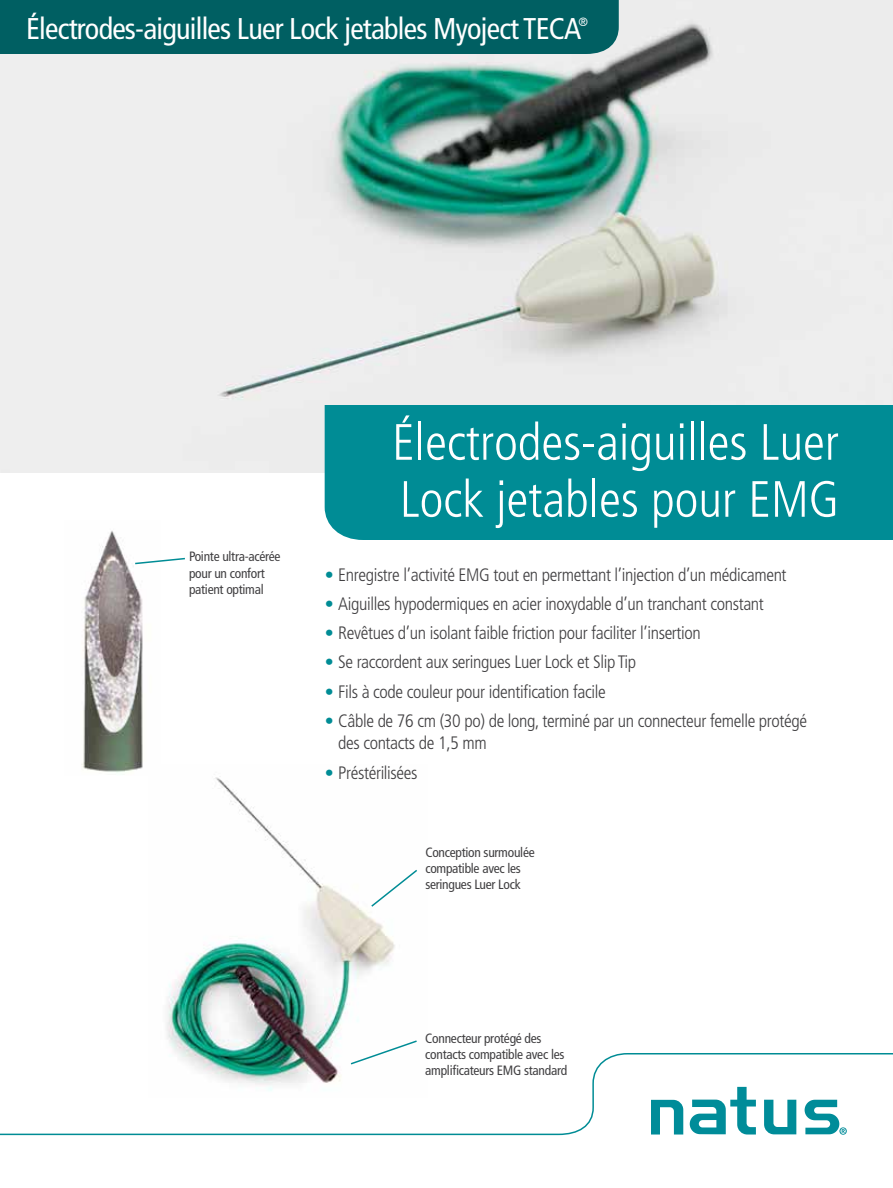
<style>
.page{position:relative;width:893px;height:1188px;background:#fff}
.page>*{position:absolute;margin:0;border:0;box-sizing:border-box;transform-origin:0 0}
.t1{font:300 condensed 51px/57px "Frutiger LT Std";color:#fff}
.t2{font:condensed 30px "Frutiger LT Std";letter-spacing:-.025em;color:#fff}
.t3{font:300 condensed 18px/22.5px "Frutiger LT Std";letter-spacing:-.02em;color:#414042}
.t4{font:condensed 13.5px/16.2px "Frutiger LT Std";letter-spacing:-.02em;color:#414042}
.t5{font:condensed 12px "Frutiger LT Std";color:#fff}
.s1{font-weight:400;font-stretch:normal;color:#008c95}
</style>
<div class="page">
<img style="left:0;top:0;width:893px;height:472px">
<div style="left:0;top:0;width:619px;height:54px;background:#005f62"></div>
<div style="left:325px;top:405px;width:568px;height:135px;background:#008c95"></div>
<svg style="left:0;top:1053px;width:893px;height:83px"></svg>
<img style="left:81px;top:531px;width:62px;height:242px">
<svg style="left:134px;top:557px;width:51px;height:8px"></svg>
<img style="left:148px;top:777px;width:280px;height:320px">
<svg style="left:370px;top:868px;width:49px;height:40px"></svg>
<svg style="left:349px;top:1039px;width:69px;height:27px"></svg>
<h2 class="t2" style="left:26px;top:11px;width:557px">Électrodes-aiguilles Luer Lock jetables Myoject TECA</h2>
<p class="t5" style="left:578px;top:14px;width:11px">®</p>
<p class="t4" style="left:189px;top:549px;width:93px">Pointe ultra-acérée pour un confort patient optimal</p>
<h1 class="t1" style="left:392px;top:414px;width:448px">Électrodes-aiguilles Luer<br>Lock jetables pour EMG</h1>
<p class="t3" style="left:325px;top:563px;width:463px"><span class="s1">•</span> Enregistre l’activité EMG tout en permettant l’injection d’un médicament</p>
<p class="t3" style="left:325px;top:593px;width:441px"><span class="s1">•</span> Aiguilles hypodermiques en acier inoxydable d’un tranchant constant</p>
<p class="t3" style="left:325px;top:622px;width:378px"><span class="s1">•</span> Revêtues d’un isolant faible friction pour faciliter l’insertion</p>
<p class="t3" style="left:325px;top:651px;width:313px"><span class="s1">•</span> Se raccordent aux seringues Luer Lock et Slip Tip</p>
<p class="t3" style="left:325px;top:680px;width:282px"><span class="s1">•</span> Fils à code couleur pour identification facile</p>
<p class="t3" style="left:338px;top:710px;width:470px;text-indent:-14px"><span class="s1">•</span> Câble de 76 cm (30 po) de long, terminé par un connecteur femelle protégé des contacts de 1,5 mm</p>
<p class="t3" style="left:325px;top:761px;width:94px"><span class="s1">•</span> Préstérilisées</p>
<p class="t4" style="left:425px;top:844px;width:111px">Conception surmoulée compatible avec les seringues Luer Lock</p>
<p class="t4" style="left:425px;top:1030px;width:143px">Connecteur protégé des contacts compatible avec les amplificateurs EMG standard</p>
</div>
